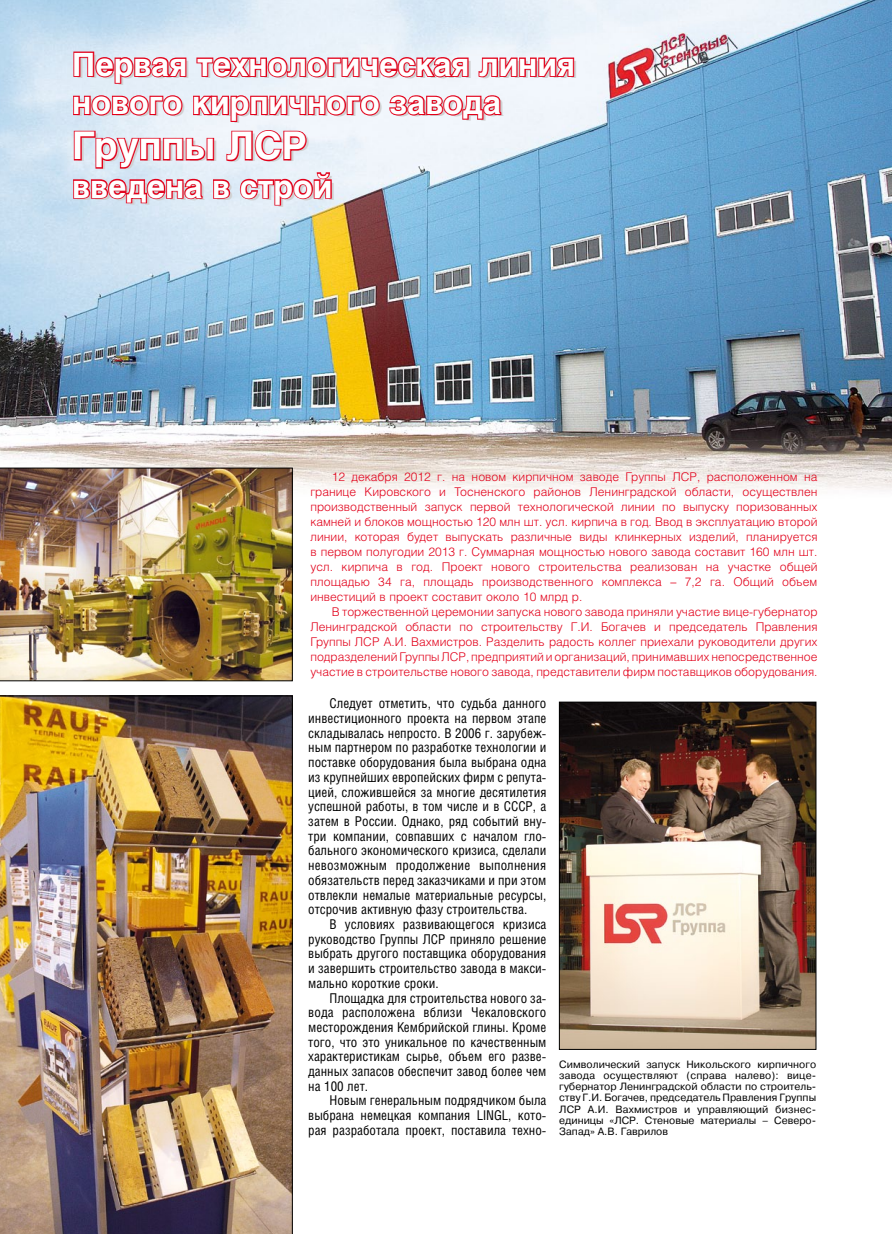
<style>
.page{position:relative;width:893px;height:1234px;background:#fff}
.page>*{position:absolute;margin:0;border:0;box-sizing:border-box;transform-origin:0 0}
.t1{font:700 37.8px "Helios";color:#fff}
.t2{font:700 31.8px/38.1px "Helios";color:#fff}
.t3{font:13.5px/14.7px "Helios Cond";color:#000;text-align:justify}
.t4{font:300 12px/15px "Helios";color:#e2001a;text-align:justify}
.t5{font:10.5px/11.2px "Pragmatica C";color:#000;text-align:justify}
</style>
<div class="page">
<img style="left:0;top:0;width:891px;height:493px">
<svg style="left:72px;top:50px;width:116px;height:35px;background:#e19aaa"></svg>
<svg style="left:195px;top:55px;width:275px;height:23px;background:#e68191"></svg>
<svg style="left:477px;top:56px;width:98px;height:22px"></svg>
<svg style="left:72px;top:94px;width:112px;height:23px;background:#e28394"></svg>
<svg style="left:192px;top:94px;width:189px;height:29px"></svg>
<svg style="left:388px;top:94px;width:114px;height:27px"></svg>
<svg style="left:73px;top:130px;width:142px;height:41px;background:#e2adbb"></svg>
<svg style="left:225px;top:129px;width:83px;height:33px"></svg>
<svg style="left:72px;top:178px;width:132px;height:26px;background:#db7b8e"></svg>
<svg style="left:212px;top:178px;width:19px;height:22px"></svg>
<svg style="left:239px;top:171px;width:94px;height:36px;background:#e3a3b2"></svg>
<img style="left:0;top:468px;width:293px;height:213px">
<img style="left:0;top:695px;width:293px;height:538px">
<img style="left:561px;top:703px;width:253px;height:344px">
<div style="left:559px;top:701px;width:257px;height:348px;border:1px solid #000"></div>
<h2 class="t2" style="left:72px;top:45px;width:504px">Первая технологическая линия нового кирпичного завода</h2>
<h1 class="t1" style="left:72px;top:124px;width:236px">Группы ЛСР</h1>
<h2 class="t2" style="left:72px;top:167px;width:262px">введена в строй</h2>
<p class="t4" style="left:310px;top:468px;width:509px;text-indent:21px">12 декабря 2012 г. на новом кирпичном заводе Группы ЛСР, расположенном на границе Кировского и Тосненского районов Ленинградской области, осуществлен производственный запуск первой технологической линии по выпуску поризованных камней и блоков мощностью 120 млн шт. усл. кирпича в год. Ввод в эксплуатацию второй линии, которая будет выпускать различные виды клинкерных изделий, планируется в первом полугодии 2013 г. Суммарная мощностью нового завода составит 160 млн шт. усл. кирпича в год. Проект нового строительства реализован на участке общей площадью 34 га, площадь производственного комплекса – 7,2 га. Общий объем инвестиций в проект составит около 10 млрд р.</p>
<p class="t4" style="left:310px;top:603px;width:509px;text-indent:21px">В торжественной церемонии запуска нового завода приняли участие вице-губернатор Ленинградской области по строительству Г.И. Богачев и председатель Правления Группы ЛСР А.И. Вахмистров. Разделить радость коллег приехали руководители других подразделений Группы ЛСР, предприятий и организаций, принимавших непосредственное участие в строительстве нового завода, представители фирм поставщиков оборудования.</p>
<p class="t3" style="left:308px;top:695px;width:240px;text-indent:21px">Следует отметить, что судьба данного инвестиционного проекта на первом этапе складывалась непросто. В 2006 г. зарубеж&shy;ным партнером по разработке технологии и поставке оборудования была выбрана одна из крупнейших европейских фирм с репута&shy;цией, сложившейся за многие десятилетия успешной работы, в том числе и в СССР, а затем в России. Однако, ряд событий вну&shy;три компании, совпавших с началом гло&shy;бального экономического кризиса, сделали невозможным продолжение выполнения обязательств перед заказчиками и при этом отвлекли немалые материальные ресурсы, отсрочив активную фазу строительства.</p>
<p class="t3" style="left:308px;top:916px;width:240px;text-indent:21px">В условиях развивающегося кризиса руководство Группы ЛСР приняло решение выбрать другого поставщика оборудования и завершить строительство завода в макси&shy;мально короткие сроки.</p>
<p class="t3" style="left:308px;top:989px;width:240px;text-indent:21px">Площадка для строительства нового за&shy;вода расположена вблизи Чекаловского месторождения Кембрийской глины. Кроме того, что это уникальное по качественным характеристикам сырье, объем его разве&shy;данных запасов обеспечит завод более чем на 100 лет.</p>
<p class="t3" style="left:308px;top:1092px;width:240px;text-indent:21px">Новым генеральным подрядчиком была выбрана немецкая компания LINGL, кото&shy;рая разработала проект, поставила техно-</p>
<p class="t5" style="left:559px;top:1058px;width:259px">Символический запуск Никольского кирпичного завода осуществляют (справа налево): вице&shy;губернатор Ленинградской области по строитель&shy;ству Г.И. Богачев, председатель Правления Группы ЛСР А.И. Вахмистров и управляющий бизнес&shy;единицы «ЛСР. Стеновые материалы – Северо-Запад» А.В. Гаврилов</p>
</div>
